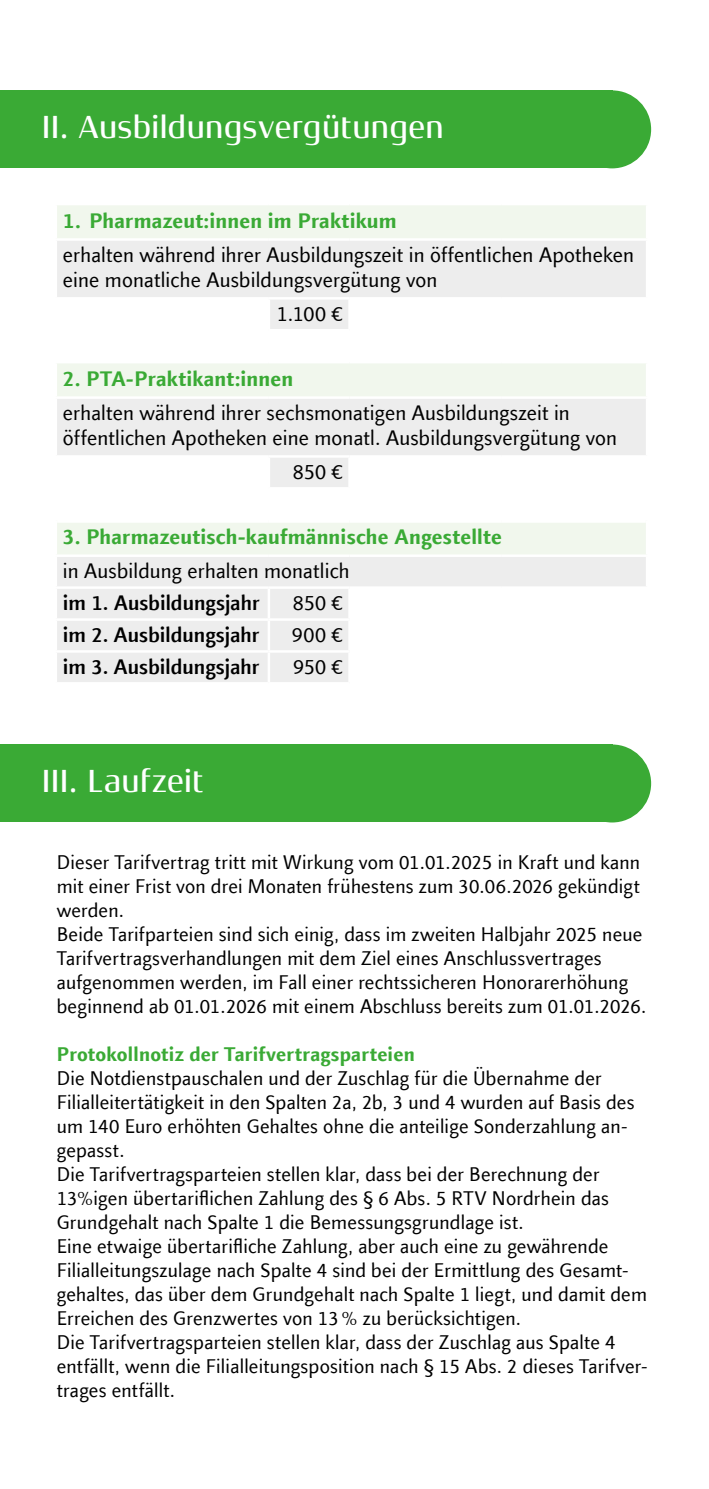
<style>
.page{position:relative;width:709px;height:1489px;background:#fff}
.page>*{position:absolute;margin:0;border:0;box-sizing:border-box;transform-origin:0 0}
.t1{font:500 32.5px "Xenois Semi Pro";letter-spacing:-.01em;color:#fff}
.t2{font:21.25px/25px "Finnegan LT Com";letter-spacing:.01em;color:#000}
.t3{font:700 21.25px "Finnegan LT Com";letter-spacing:.01em;color:#3aaa35}
.t4{font:500 21.25px "Finnegan LT Com";letter-spacing:.005em;color:#000}
.t5{font:20px/24px "Finnegan LT Com";letter-spacing:.01em;color:#000}
.t6{font:700 20px "Finnegan LT Com";letter-spacing:.015em;color:#3aaa35}
</style>
<div class="page">
<hr style="left:708px;top:584px;width:1px;height:122px;background:#a14a92">
<hr style="left:708px;top:90px;width:1px;height:122px;background:#f1bd00">
<div style="left:0;top:90px;width:612px;height:78px;background:#3aaa35"></div>
<div style="left:0;top:744px;width:612px;height:78px;background:#3aaa35"></div>
<div style="left:573px;top:90px;width:78px;height:78px;background:#3aaa35;border-radius:50%"></div>
<div style="left:573px;top:744px;width:78px;height:78px;background:#3aaa35;border-radius:50%"></div>
<div style="left:57px;top:205px;width:589px;height:33px;background:#f1f7ed"></div>
<svg style="left:57px;top:241px;width:589px;height:441px"></svg>
<div style="left:347px;top:331px;width:5px;height:30px;background:#fff"></div>
<div style="left:498px;top:331px;width:5px;height:30px;background:#fff"></div>
<div style="left:498px;top:457px;width:5px;height:29px;background:#fff"></div>
<div style="left:347px;top:489px;width:5px;height:28px;background:#fff"></div>
<div style="left:498px;top:491px;width:5px;height:26px;background:#fff"></div>
<div style="left:351px;top:486px;width:150px;height:5px;background:#fff"></div>
<div style="left:501px;top:486px;width:145px;height:5px;background:#fff"></div>
<div style="left:266px;top:331px;width:5px;height:30px;background:#fff"></div>
<div style="left:266px;top:489px;width:5px;height:28px;background:#fff"></div>
<div style="left:57px;top:517px;width:212px;height:5px;background:#fff"></div>
<div style="left:269px;top:517px;width:80px;height:5px;background:#fff"></div>
<div style="left:349px;top:517px;width:152px;height:5px;background:#fff"></div>
<div style="left:501px;top:517px;width:145px;height:5px;background:#fff"></div>
<hr style="left:55px;top:554px;width:214px;height:3px;background:#fff">
<hr style="left:269px;top:554px;width:80px;height:3px;background:#fff">
<hr style="left:349px;top:554px;width:152px;height:3px;background:#fff">
<hr style="left:501px;top:554px;width:147px;height:3px;background:#fff">
<hr style="left:55px;top:586px;width:214px;height:3px;background:#fff">
<hr style="left:269px;top:586px;width:80px;height:3px;background:#fff">
<hr style="left:268px;top:589px;width:2px;height:29px;background:#fff">
<hr style="left:349px;top:586px;width:152px;height:3px;background:#fff">
<hr style="left:348px;top:589px;width:3px;height:29px;background:#fff">
<hr style="left:501px;top:586px;width:147px;height:3px;background:#fff">
<hr style="left:500px;top:589px;width:2px;height:29px;background:#fff">
<hr style="left:55px;top:618px;width:214px;height:2px;background:#fff">
<hr style="left:269px;top:618px;width:80px;height:2px;background:#fff">
<hr style="left:268px;top:620px;width:2px;height:30px;background:#fff">
<hr style="left:349px;top:618px;width:152px;height:2px;background:#fff">
<hr style="left:348px;top:620px;width:3px;height:30px;background:#fff">
<hr style="left:501px;top:618px;width:147px;height:2px;background:#fff">
<hr style="left:500px;top:620px;width:2px;height:30px;background:#fff">
<hr style="left:55px;top:650px;width:214px;height:2px;background:#fff">
<hr style="left:269px;top:650px;width:80px;height:2px;background:#fff">
<hr style="left:268px;top:652px;width:2px;height:30px;background:#fff">
<hr style="left:349px;top:650px;width:152px;height:2px;background:#fff">
<hr style="left:348px;top:652px;width:3px;height:30px;background:#fff">
<hr style="left:501px;top:650px;width:147px;height:2px;background:#fff">
<hr style="left:500px;top:652px;width:2px;height:30px;background:#fff">
<hr style="left:55px;top:361px;width:214px;height:2px;background:#fff">
<hr style="left:269px;top:361px;width:80px;height:2px;background:#fff">
<hr style="left:349px;top:361px;width:152px;height:2px;background:#fff">
<hr style="left:501px;top:361px;width:147px;height:2px;background:#fff">
<hr style="left:55px;top:396px;width:214px;height:3px;background:#fff">
<hr style="left:269px;top:396px;width:80px;height:3px;background:#fff">
<hr style="left:349px;top:396px;width:152px;height:3px;background:#fff">
<hr style="left:501px;top:396px;width:147px;height:3px;background:#fff">
<hr style="left:349px;top:455px;width:152px;height:2px;background:#fff">
<hr style="left:501px;top:455px;width:147px;height:2px;background:#fff">
<hr style="left:55px;top:455px;width:214px;height:2px;background:#fff">
<hr style="left:269px;top:455px;width:80px;height:2px;background:#fff">
<hr style="left:268px;top:457px;width:2px;height:30px;background:#fff">
<hr style="left:348px;top:457px;width:3px;height:30px;background:#fff">
<hr style="left:55px;top:487px;width:214px;height:2px;background:#fff">
<hr style="left:269px;top:487px;width:82px;height:2px;background:#fff">
<hr style="left:55px;top:297px;width:214px;height:2px;background:#fff">
<hr style="left:269px;top:297px;width:80px;height:2px;background:#fff">
<hr style="left:268px;top:299px;width:2px;height:30px;background:#fff">
<hr style="left:349px;top:297px;width:152px;height:2px;background:#fff">
<hr style="left:348px;top:299px;width:3px;height:30px;background:#fff">
<hr style="left:501px;top:297px;width:147px;height:2px;background:#fff">
<hr style="left:500px;top:299px;width:2px;height:30px;background:#fff">
<hr style="left:55px;top:329px;width:214px;height:2px;background:#fff">
<hr style="left:269px;top:329px;width:80px;height:2px;background:#fff">
<hr style="left:349px;top:329px;width:152px;height:2px;background:#fff">
<hr style="left:501px;top:329px;width:147px;height:2px;background:#fff">
<h1 class="t1" style="left:41px;top:109px;width:404px">II. Ausbildungsvergütungen</h1>
<p class="t3" style="left:63px;top:208px;width:335px">1. Pharmazeut:innen im Praktikum</p>
<p class="t2" style="left:63px;top:242px;width:572px">erhalten während ihrer Ausbildungszeit in öffentlichen Apotheken eine monatliche Ausbildungsvergütung von</p>
<p class="t2" style="left:277px;top:301px;width:67px">1.100 €</p>
<p class="t3" style="left:63px;top:366px;width:232px">2. PTA-Praktikant:innen</p>
<p class="t2" style="left:63px;top:401px;width:555px">erhalten während ihrer sechsmonatigen Ausbildungszeit in öffentlichen Apotheken eine monatl. Ausbildungsvergütung von</p>
<p class="t2" style="left:293px;top:459px;width:51px">850 €</p>
<p class="t3" style="left:63px;top:524px;width:440px">3. Pharmazeutisch-kaufmännische Angestellte</p>
<p class="t2" style="left:63px;top:559px;width:288px">in Ausbildung erhalten monatlich</p>
<p class="t4" style="left:63px;top:590px;width:198px">im 1. Ausbildungsjahr</p>
<p class="t2" style="left:293px;top:590px;width:51px">850 €</p>
<p class="t4" style="left:63px;top:622px;width:198px">im 2. Ausbildungsjahr</p>
<p class="t2" style="left:292px;top:622px;width:52px">900 €</p>
<p class="t4" style="left:63px;top:654px;width:198px">im 3. Ausbildungsjahr</p>
<p class="t2" style="left:293px;top:654px;width:51px">950 €</p>
<h1 class="t1" style="left:41px;top:763px;width:164px">III. Laufzeit</h1>
<p class="t5" style="left:57px;top:850px;width:591px">Dieser Tarifvertrag tritt mit Wirkung vom 01.01.2025 in Kraft und kann mit einer Frist von drei Monaten frühestens zum 30.06.2026 gekündigt werden.<br>Beide Tarifparteien sind sich einig, dass im zweiten Halbjahr 2025 neue Tarifvertragsverhandlungen mit dem Ziel eines Anschlussvertrages aufgenommen werden, im Fall einer rechtssicheren Honorarerhöhung beginnend ab 01.01.2026 mit einem Abschluss bereits zum 01.01.2026.</p>
<p class="t6" style="left:57px;top:1042px;width:359px">Protokollnotiz der Tarifvertragsparteien</p>
<p class="t5" style="left:57px;top:1066px;width:592px">Die Notdienstpauschalen und der Zuschlag für die Übernahme der Filialleitertätigkeit in den Spalten 2a, 2b, 3 und 4 wurden auf Basis des um 140 Euro erhöhten Gehaltes ohne die anteilige Sonderzahlung an&shy;gepasst.<br>Die Tarifvertragsparteien stellen klar, dass bei der Berechnung der 13%igen übertariflichen Zahlung des § 6 Abs. 5 RTV Nordrhein das Grundgehalt nach Spalte 1 die Bemessungsgrundlage ist.<br>Eine etwaige übertarifliche Zahlung, aber auch eine zu gewährende Filialleitungszulage nach Spalte 4 sind bei der Ermittlung des Gesamt&shy;gehaltes, das über dem Grundgehalt nach Spalte 1 liegt, und damit dem Erreichen des Grenzwertes von 13% zu berücksichtigen.<br>Die Tarifvertragsparteien stellen klar, dass der Zuschlag aus Spalte 4 entfällt, wenn die Filialleitungsposition nach § 15 Abs. 2 dieses Tarifver&shy;trages entfällt.</p>
</div>
